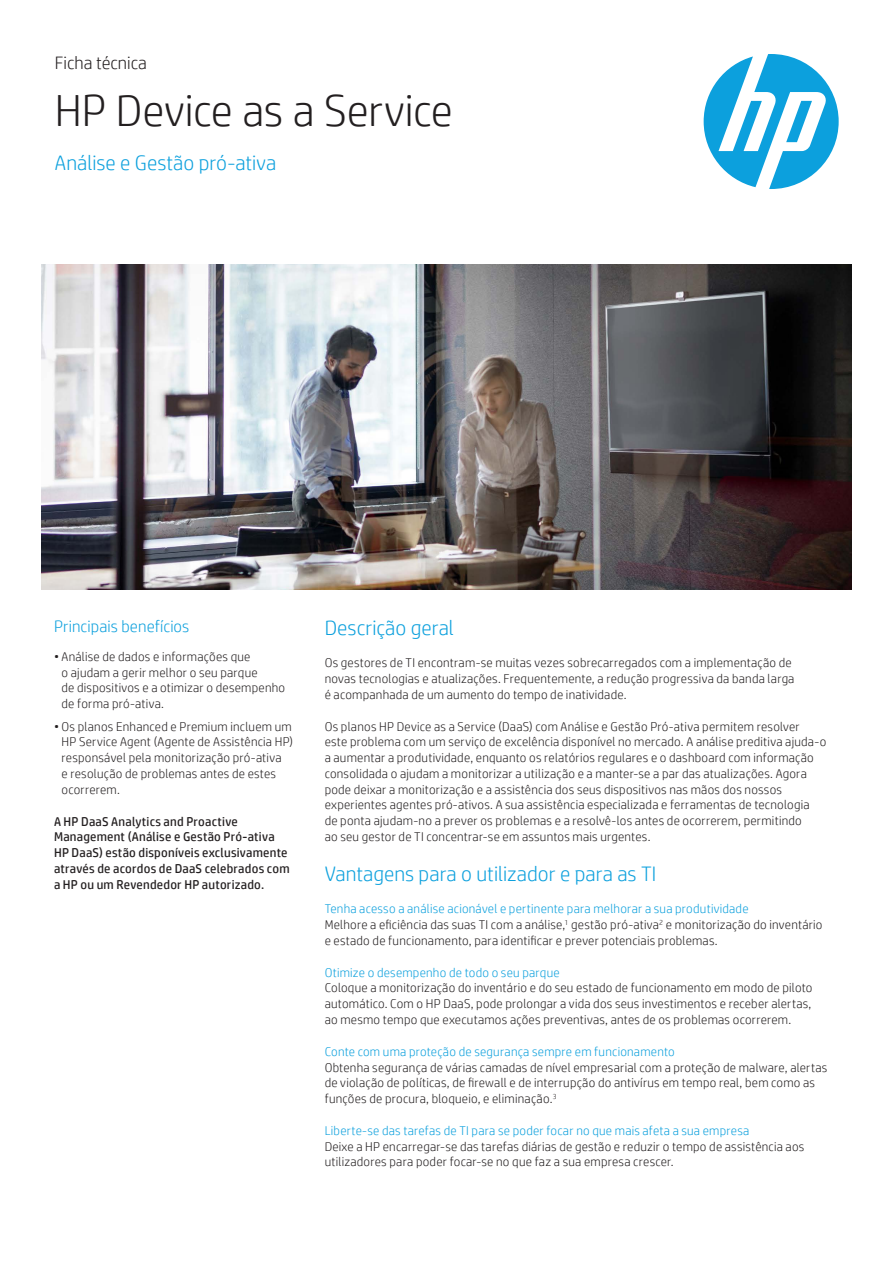
<style>
.page{position:relative;width:893px;height:1263px;background:#fff}
.page>*{position:absolute;margin:0;border:0;box-sizing:border-box;transform-origin:0 0}
.t1{font:300 45px "HP Simplified";letter-spacing:-.005em;color:#231f20}
.t2{font:300 21px "HP Simplified";color:#0ca0dd}
.t3{font:300 18px "HP Simplified";color:#231f20}
.t4{font:300 16.5px "HP Simplified";letter-spacing:.005em;color:#0ca0dd}
.t5{font:300 12.75px/15.8px "HP Simplified";letter-spacing:.02em;color:#231f20}
.t6{font:12.75px/15.8px "HP Simplified";letter-spacing:.015em;color:#231f20}
.t7{font:300 12.75px "HP Simplified";letter-spacing:.02em;color:#0ca0dd}
.s1{color:#0ca0dd}
</style>
<div class="page">
<svg style="left:704px;top:54px;width:135px;height:135px"></svg>
<img style="left:41px;top:264px;width:810px;height:326px">
<h3 class="t3" style="left:55px;top:51px;width:93px">Ficha técnica</h3>
<h1 class="t1" style="left:55px;top:81px;width:399px">HP Device as a Service</h1>
<h2 class="t2" style="left:55px;top:149px;width:223px">Análise e Gestão pró-ativa</h2>
<p class="t4" style="left:54px;top:615px;width:137px">Principais benefícios</p>
<p class="t5" style="left:62px;top:648px;width:225px;text-indent:-8px">• Análise de dados e informações que<br>o ajudam a gerir melhor o seu parque<br>de dispositivos e a otimizar o desempenho de forma pró-ativa.</p>
<p class="t5" style="left:62px;top:718px;width:233px;text-indent:-8px">• Os planos Enhanced e Premium incluem um HP Service Agent (Agente de Assistência HP) responsável pela monitorização pró-ativa<br>e resolução de problemas antes de estes ocorrerem.</p>
<p class="t6" style="left:54px;top:813px;width:237px">A HP DaaS Analytics and Proactive Management (Análise e Gestão Pró-ativa HP DaaS) estão disponíveis exclusivamente através de acordos de DaaS celebrados com a HP ou um Revendedor HP autorizado.</p>
<h2 class="t2" style="left:325px;top:614px;width:131px">Descrição geral</h2>
<p class="t5" style="left:325px;top:654px;width:471px">Os gestores de TI encontram-se muitas vezes sobrecarregados com a implementação de novas tecnologias e atualizações. Frequentemente, a redução progressiva da banda larga é acompanhada de um aumento do tempo de inatividade.</p>
<p class="t5" style="left:325px;top:718px;width:503px">Os planos HP Device as a Service (DaaS) com Análise e Gestão Pró-ativa permitem resolver<br>este problema com um serviço de excelência disponível no mercado. A análise preditiva ajuda-o a aumentar a produtividade, enquanto os relatórios regulares e o dashboard com informação consolidada o ajudam a monitorizar a utilização e a manter-se a par das atualizações. Agora pode deixar a monitorização e a assistência dos seus dispositivos nas mãos dos nossos experientes agentes pró-ativos. A sua assistência especializada e ferramentas de tecnologia<br>de ponta ajudam-no a prever os problemas e a resolvê-los antes de ocorrerem, permitindo<br>ao seu gestor de TI concentrar-se em assuntos mais urgentes.</p>
<h2 class="t2" style="left:325px;top:860px;width:333px">Vantagens para o utilizador e para as TI</h2>
<p class="t5" style="left:325px;top:900px;width:499px"><span class="s1">Tenha acesso a análise acionável e pertinente para melhorar a sua produtividade<br></span>Melhore a eficiência das suas TI com a análise,<sup>1</sup> gestão pró-ativa<sup>2</sup> e monitorização do inventário e estado de funcionamento, para identificar e prever potenciais problemas.</p>
<p class="t7" style="left:325px;top:964px;width:236px">Otimize o desempenho de todo o seu parque</p>
<p class="t5" style="left:325px;top:980px;width:489px;text-align:justify">Coloque a monitorização do inventário e do seu estado de funcionamento em modo de piloto automático. Com o HP DaaS, pode prolongar a vida dos seus investimentos e receber alertas, ao mesmo tempo que executamos ações preventivas, antes de os problemas ocorrerem.</p>
<p class="t7" style="left:325px;top:1043px;width:352px">Conte com uma proteção de segurança sempre em funcionamento</p>
<p class="t5" style="left:325px;top:1059px;width:504px">Obtenha segurança de várias camadas de nível empresarial com a proteção de malware, alertas de violação de políticas, de firewall e de interrupção do antivírus em tempo real, bem como as funções de procura, bloqueio, e eliminação.<sup>3</sup></p>
<p class="t7" style="left:325px;top:1122px;width:426px">Liberte-se das tarefas de TI para se poder focar no que mais afeta a sua empresa</p>
<p class="t5" style="left:325px;top:1138px;width:481px">Deixe a HP encarregar-se das tarefas diárias de gestão e reduzir o tempo de assistência aos utilizadores para poder focar-se no que faz a sua empresa crescer.</p>
</div>
